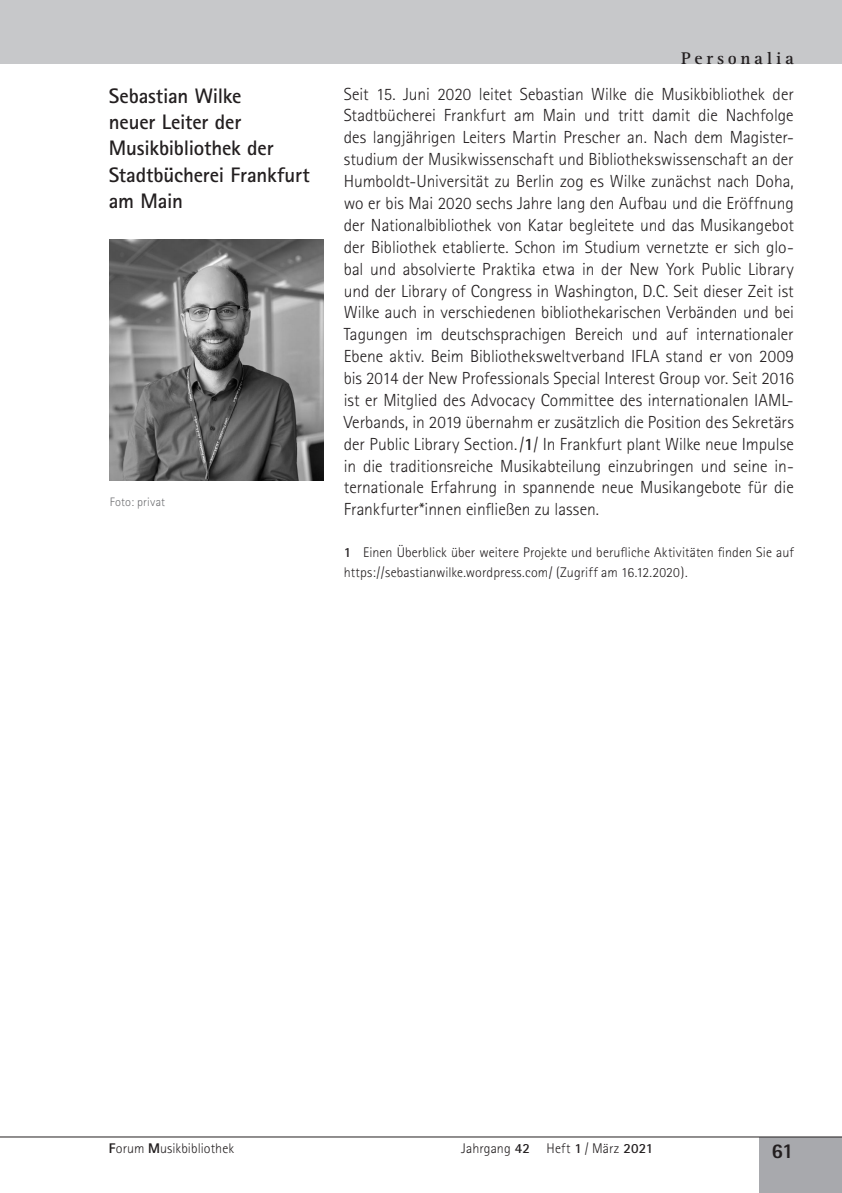
<style>
.page{position:relative;width:842px;height:1193px;background:#fff}
.page>*{position:absolute;margin:0;border:0;box-sizing:border-box;transform-origin:0 0}
.Überschrift{font:700 21px/26.2px "Rotis Sans Serif";letter-spacing:-.01em;color:#231f20}
.t1{font:800 21px "Rotis Sans Serif";color:#231f20}
.Absatz_ohne_Einzug{font:300 17.5px/21.9px "Rotis Sans Serif";letter-spacing:-.005em;color:#231f20;text-align:justify}
.t2{font:700 17.5px "Rotis Serif";letter-spacing:.215em;color:#231f20}
.Endnote{font:300 14px/19.2px "Rotis Sans Serif";letter-spacing:.01em;color:#231f20}
.Unterschrift{font:300 12.25px "Rotis Sans Serif";letter-spacing:.015em;color:#6c6d70}
.s1{font-weight:700}
.s2{font-weight:800}
</style>
<div class="page">
<div style="left:759px;top:1137px;width:82px;height:56px;background:#a8a9ad"></div>
<div style="left:0;top:0;width:841px;height:64px;background:#c7c8ca"></div>
<hr style="left:0;top:1136px;width:841px;height:1px;background:#231f20">
<img style="left:110px;top:239px;width:213px;height:241px">
<p class="t2" style="left:681px;top:48px;width:114px">Personalia</p>
<p class="Überschrift" style="left:109px;top:82px;width:202px">Sebastian Wilke<br>neuer Leiter der<br>Musikbibliothek der<br>Stadtbücherei Frankfurt am Main</p>
<p class="Absatz_ohne_Einzug" style="left:344px;top:83px;width:451px">Seit 15. Juni 2020 leitet Sebastian Wilke die Musikbibliothek der Stadtbücherei Frankfurt am Main und tritt damit die Nachfolge des langjährigen Leiters Martin Prescher an. Nach dem Magister&shy;studium der Musikwissenschaft und Bibliothekswissenschaft an der Humboldt-Universität zu Berlin zog es Wilke zunächst nach Doha, wo er bis Mai 2020 sechs Jahre lang den Aufbau und die Eröffnung der Nationalbibliothek von Katar begleitete und das Musikangebot der Bibliothek etablierte. Schon im Studium vernetzte er sich glo&shy;bal und absolvierte Praktika etwa in der New York Public Library und der Library of Congress in Washington, D.C. Seit dieser Zeit ist Wilke auch in verschiedenen bibliothekarischen Verbänden und bei Tagungen im deutschsprachigen Bereich und auf internationaler Ebene aktiv. Beim Bibliotheksweltverband IFLA stand er von 2009 bis 2014 der New Professionals Special Interest Group vor. Seit 2016 ist er Mitglied des Advocacy Committee des internationalen IAML-Verbands, in 2019 übernahm er zusätzlich die Position des Sekretärs der Public Library Section./<span class="s1">1</span>/ In Frankfurt plant Wilke neue Impulse in die traditionsreiche Musikabteilung einzubringen und seine in&shy;ternationale Erfahrung in spannende neue Musikangebote für die Frankfurter*innen einfließen zu lassen.</p>
<p class="Endnote" style="left:344px;top:543px;width:451px"><span class="s1">1</span> Einen Überblick über weitere Projekte und berufliche Aktivitäten finden Sie auf https://sebastianwilke.wordpress.com/ (Zugriff am 16.12.2020).</p>
<p class="Unterschrift" style="left:110px;top:494px;width:57px">Foto: privat</p>
<p class="Endnote" style="left:461px;top:1139px;width:193px">Jahrgang <span class="s1">42</span> Heft <span class="s1">1</span> / März <span class="s1">2021</span></p>
<p class="Endnote" style="left:109px;top:1139px;width:127px"><span class="s2">F</span>orum <span class="s2">M</span>usikbibliothek</p>
<p class="t1" style="left:771px;top:1137px;width:24px">61</p>
</div>
